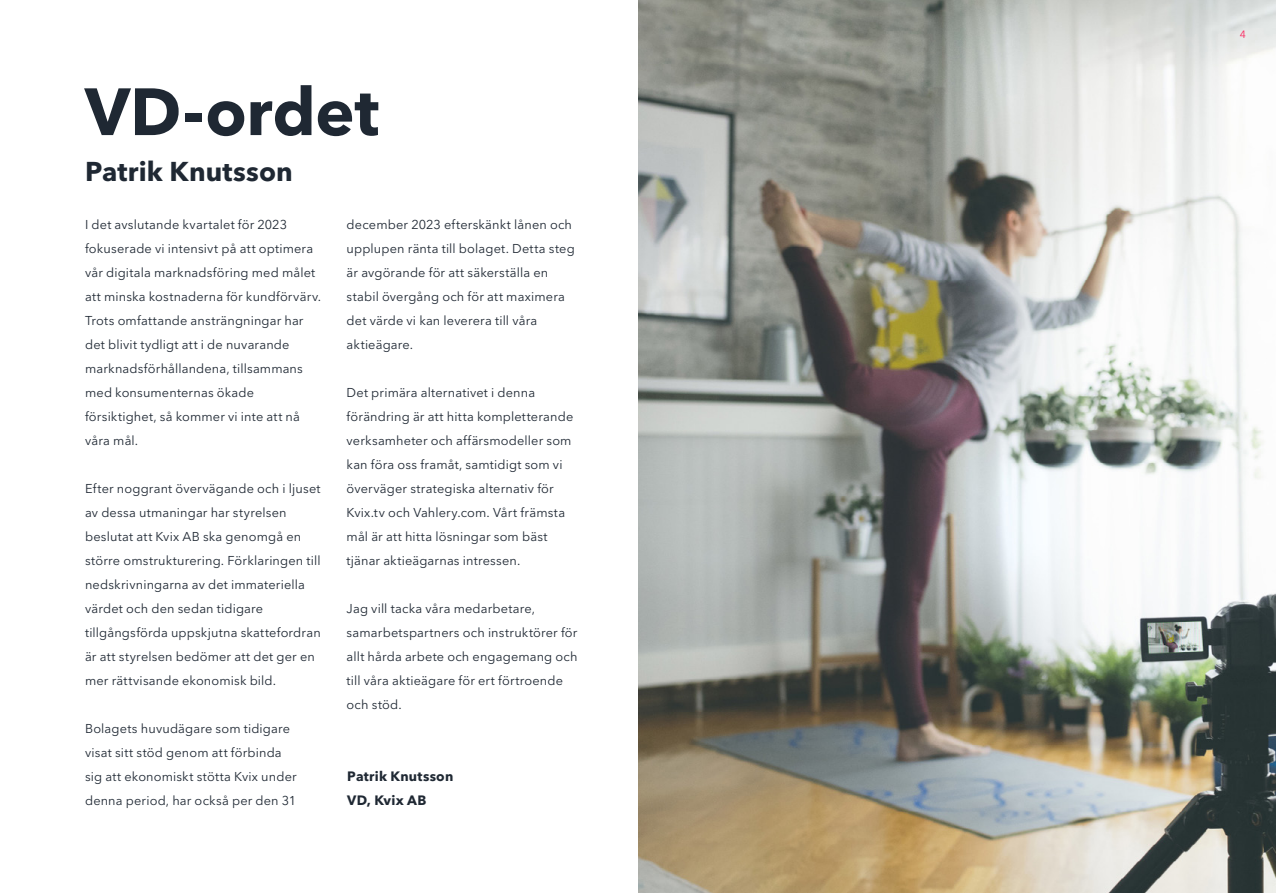
<style>
.page{position:relative;width:1276px;height:893px;background:#fff}
.page>*{position:absolute;margin:0;border:0;box-sizing:border-box;transform-origin:0 0}
.t1{font:700 66px "Avenir Next LT Pro";color:#1f2833}
.t2{font:700 27px "Avenir Next LT Pro";letter-spacing:.005em;color:#1f2833}
.t3{font:700 13.5px/24px "Avenir Next LT Pro";letter-spacing:.02em;color:#1f2833}
.t4{font:12.75px/24px "Avenir Next LT Pro";letter-spacing:.01em;color:#1f2833}
.t5{font:10.5px "Avenir Next LT Pro";color:#fa255e}
</style>
<div class="page">
<img style="left:638px;top:0;width:638px;height:893px">
<h1 class="t1" style="left:85px;top:72px;width:296px">VD-ordet</h1>
<h2 class="t2" style="left:85px;top:155px;width:209px">Patrik Knutsson</h2>
<p class="t4" style="left:85px;top:213px;width:237px">I det avslutande kvartalet för 2023 fokuserade vi intensivt på att optimera vår digitala marknadsföring med målet att minska kostnaderna för kundförvärv.<br>Trots omfattande ansträngningar har det blivit tydligt att i de nuvarande marknadsförhållandena, tillsammans med konsumenternas ökade försiktighet, så kommer vi inte att nå våra mål.</p>
<p class="t4" style="left:85px;top:477px;width:237px">Efter noggrant övervägande och i ljuset av dessa utmaningar har styrelsen beslutat att Kvix AB ska genomgå en större omstrukturering. Förklaringen till nedskrivningarna av det immateriella värdet och den sedan tidigare tillgångsförda uppskjutna skattefordran är att styrelsen bedömer att det ger en mer rättvisande ekonomisk bild.</p>
<p class="t4" style="left:85px;top:717px;width:213px">Bolagets huvudägare som tidigare visat sitt stöd genom att förbinda sig att ekonomiskt stötta Kvix under denna period, har också per den 31</p>
<p class="t4" style="left:347px;top:213px;width:230px">december 2023 efterskänkt lånen och upplupen ränta till bolaget. Detta steg är avgörande för att säkerställa en stabil övergång och för att maximera det värde vi kan leverera till våra aktieägare.</p>
<p class="t4" style="left:347px;top:381px;width:228px">Det primära alternativet i denna förändring är att hitta kompletterande verksamheter och affärsmodeller som kan föra oss framåt, samtidigt som vi överväger strategiska alternativ för Kvix.tv och Vahlery.com. Vårt främsta mål är att hitta lösningar som bäst tjänar aktieägarnas intressen.</p>
<p class="t4" style="left:347px;top:596px;width:232px">Jag vill tacka våra medarbetare, samarbetspartners och instruktörer för allt hårda arbete och engagemang och till våra aktieägare för ert förtroende och stöd.</p>
<p class="t3" style="left:347px;top:764px;width:108px">Patrik Knutsson<br>VD, Kvix AB</p>
<p class="t5" style="left:1240px;top:28px;width:8px">4</p>
</div>
